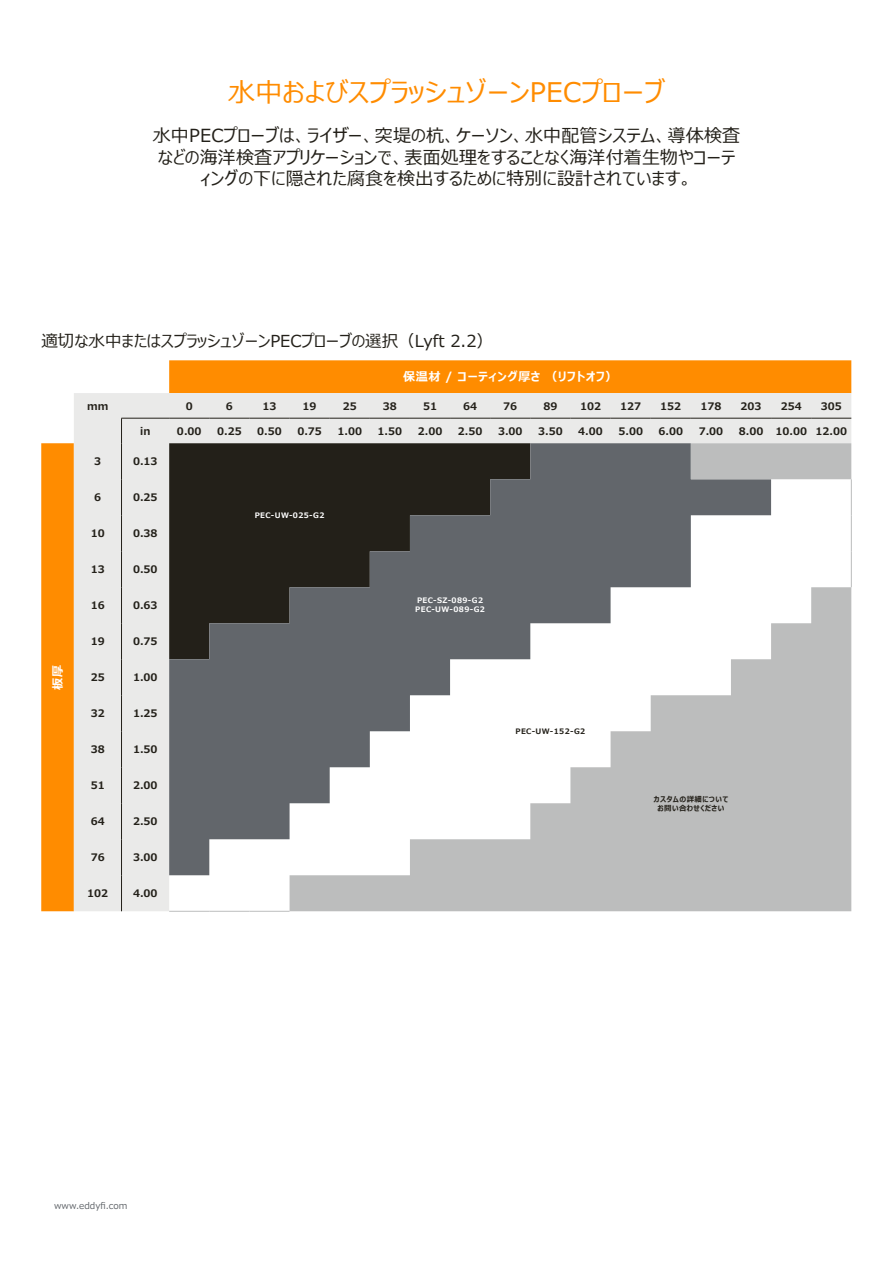
<style>
.page{position:relative;width:893px;height:1263px;background:#fff}
.page>*{position:absolute;margin:0;border:0;box-sizing:border-box;transform-origin:0 0}
.t1{font:27px "Meiryo UI";letter-spacing:.01em;color:#ff8c00}
.t2{font:18px/21.6px "Meiryo UI";letter-spacing:.01em;color:#232019;text-align:center}
.t3{font:16.5px "Meiryo UI";color:#232019}
.t4{font:700 12px "Meiryo UI";letter-spacing:.05em;color:#fff}
.t5{font:700 10.35px "Meiryo UI";color:#232019}
.t6{font:9px "Meiryo UI";color:#62666b}
.t7{font:700 7.5px/9px "Meiryo UI";letter-spacing:.05em;color:#fff}
.t8{font:700 7.5px/9px "Meiryo UI";letter-spacing:.05em;color:#232019;text-align:center}
</style>
<div class="page">
<svg style="left:41px;top:360px;width:810px;height:551px;background:#fe9c25"></svg>
<div style="left:74px;top:393px;width:777px;height:518px;background:#eaeae9"></div>
<svg style="left:169px;top:443px;width:121px;height:432px;background:#4f4f4f"></svg>
<svg style="left:290px;top:443px;width:561px;height:468px"></svg>
<hr style="left:121px;top:418px;width:48px;height:1px;background:#232019">
<hr style="left:169px;top:418px;width:40px;height:1px;background:#232019">
<hr style="left:209px;top:418px;width:40px;height:1px;background:#232019">
<hr style="left:249px;top:418px;width:41px;height:1px;background:#232019">
<hr style="left:290px;top:418px;width:40px;height:1px;background:#232019">
<hr style="left:330px;top:418px;width:40px;height:1px;background:#232019">
<hr style="left:370px;top:418px;width:40px;height:1px;background:#232019">
<hr style="left:410px;top:418px;width:40px;height:1px;background:#232019">
<hr style="left:450px;top:418px;width:40px;height:1px;background:#232019">
<hr style="left:490px;top:418px;width:40px;height:1px;background:#232019">
<hr style="left:530px;top:418px;width:40px;height:1px;background:#232019">
<hr style="left:570px;top:418px;width:41px;height:1px;background:#232019">
<hr style="left:611px;top:418px;width:40px;height:1px;background:#232019">
<hr style="left:651px;top:418px;width:40px;height:1px;background:#232019">
<hr style="left:691px;top:418px;width:40px;height:1px;background:#232019">
<hr style="left:731px;top:418px;width:40px;height:1px;background:#232019">
<hr style="left:771px;top:418px;width:40px;height:1px;background:#232019">
<hr style="left:811px;top:418px;width:40px;height:1px;background:#232019">
<svg style="left:121px;top:418px;width:1px;height:25px"></svg>
<hr style="left:121px;top:443px;width:1px;height:36px;background:#232019">
<hr style="left:121px;top:479px;width:1px;height:36px;background:#232019">
<hr style="left:121px;top:515px;width:1px;height:36px;background:#232019">
<hr style="left:121px;top:551px;width:1px;height:36px;background:#232019">
<hr style="left:121px;top:587px;width:1px;height:36px;background:#232019">
<hr style="left:121px;top:623px;width:1px;height:36px;background:#232019">
<hr style="left:121px;top:659px;width:1px;height:36px;background:#232019">
<hr style="left:121px;top:695px;width:1px;height:36px;background:#232019">
<hr style="left:121px;top:731px;width:1px;height:36px;background:#232019">
<hr style="left:121px;top:767px;width:1px;height:36px;background:#232019">
<hr style="left:121px;top:803px;width:1px;height:36px;background:#232019">
<hr style="left:121px;top:839px;width:1px;height:36px;background:#232019">
<hr style="left:121px;top:875px;width:1px;height:36px;background:#232019">
<hr style="left:169px;top:911px;width:40px;height:1px;background:#bcbdbd">
<hr style="left:209px;top:911px;width:40px;height:1px;background:#bcbdbd">
<hr style="left:249px;top:911px;width:41px;height:1px;background:#bcbdbd">
<hr style="left:851px;top:479px;width:1px;height:36px;background:#bcbdbd">
<hr style="left:851px;top:515px;width:1px;height:36px;background:#bcbdbd">
<hr style="left:851px;top:551px;width:1px;height:36px;background:#bcbdbd">
<h1 class="t1" style="left:228px;top:73px;width:438px">水中およびスプラッシュゾーンPECプローブ</h1>
<h2 class="t2" style="left:153px;top:126px;width:589px">水中PECプローブは、ライザー、突堤の杭、ケーソン、水中配管システム、導体検査などの海洋検査アプリケーションで、表面処理をすることなく海洋付着生物やコーティングの下に隠された腐食を検出するために特別に設計されています。</h2>
<h3 class="t3" style="left:41px;top:330px;width:453px">適切な水中またはスプラッシュゾーンPECプローブの選択（Lyft 2.2）</h3>
<p class="t4" style="left:403px;top:368px;width:215px">保温材 / コーティング厚さ （リフトオフ）</p>
<p class="t5" style="left:87px;top:399px;width:23px">mm</p>
<p class="t5" style="left:186px;top:399px;width:9px">0</p>
<p class="t5" style="left:226px;top:399px;width:9px">6</p>
<p class="t5" style="left:262px;top:399px;width:16px">13</p>
<p class="t5" style="left:303px;top:399px;width:16px">19</p>
<p class="t5" style="left:343px;top:399px;width:16px">25</p>
<p class="t5" style="left:383px;top:399px;width:16px">38</p>
<p class="t5" style="left:423px;top:399px;width:16px">51</p>
<p class="t5" style="left:463px;top:399px;width:16px">64</p>
<p class="t5" style="left:503px;top:399px;width:16px">76</p>
<p class="t5" style="left:543px;top:399px;width:16px">89</p>
<p class="t5" style="left:580px;top:399px;width:23px">102</p>
<p class="t5" style="left:620px;top:399px;width:23px">127</p>
<p class="t5" style="left:660px;top:399px;width:23px">152</p>
<p class="t5" style="left:700px;top:399px;width:23px">178</p>
<p class="t5" style="left:740px;top:399px;width:23px">203</p>
<p class="t5" style="left:781px;top:399px;width:23px">254</p>
<p class="t5" style="left:821px;top:399px;width:23px">305</p>
<p class="t5" style="left:140px;top:424px;width:12px">in</p>
<p class="t5" style="left:177px;top:424px;width:26px">0.00</p>
<p class="t5" style="left:217px;top:424px;width:26px">0.25</p>
<p class="t5" style="left:257px;top:424px;width:26px">0.50</p>
<p class="t5" style="left:297px;top:424px;width:26px">0.75</p>
<p class="t5" style="left:337px;top:424px;width:26px">1.00</p>
<p class="t5" style="left:378px;top:424px;width:26px">1.50</p>
<p class="t5" style="left:418px;top:424px;width:26px">2.00</p>
<p class="t5" style="left:458px;top:424px;width:26px">2.50</p>
<p class="t5" style="left:498px;top:424px;width:26px">3.00</p>
<p class="t5" style="left:538px;top:424px;width:26px">3.50</p>
<p class="t5" style="left:578px;top:424px;width:26px">4.00</p>
<p class="t5" style="left:618px;top:424px;width:26px">5.00</p>
<p class="t5" style="left:659px;top:424px;width:26px">6.00</p>
<p class="t5" style="left:699px;top:424px;width:26px">7.00</p>
<p class="t5" style="left:739px;top:424px;width:110px">8.00 10.00 12.00</p>
<p class="t4" style="left:49px;top:689px;width:26px;rotate:-90deg">板厚</p>
<p class="t5" style="left:94px;top:454px;width:9px">3</p>
<p class="t5" style="left:133px;top:454px;width:26px">0.13</p>
<p class="t5" style="left:94px;top:490px;width:9px">6</p>
<p class="t5" style="left:133px;top:490px;width:26px">0.25</p>
<p class="t5" style="left:91px;top:526px;width:16px">10</p>
<p class="t5" style="left:133px;top:526px;width:26px">0.38</p>
<p class="t5" style="left:91px;top:562px;width:16px">13</p>
<p class="t5" style="left:133px;top:562px;width:26px">0.50</p>
<p class="t5" style="left:91px;top:598px;width:16px">16</p>
<p class="t5" style="left:133px;top:598px;width:26px">0.63</p>
<p class="t5" style="left:91px;top:634px;width:16px">19</p>
<p class="t5" style="left:133px;top:634px;width:26px">0.75</p>
<p class="t5" style="left:91px;top:670px;width:16px">25</p>
<p class="t5" style="left:133px;top:670px;width:26px">1.00</p>
<p class="t5" style="left:91px;top:706px;width:16px">32</p>
<p class="t5" style="left:133px;top:706px;width:26px">1.25</p>
<p class="t5" style="left:91px;top:742px;width:16px">38</p>
<p class="t5" style="left:133px;top:742px;width:26px">1.50</p>
<p class="t5" style="left:91px;top:778px;width:16px">51</p>
<p class="t5" style="left:133px;top:778px;width:26px">2.00</p>
<p class="t5" style="left:91px;top:814px;width:16px">64</p>
<p class="t5" style="left:133px;top:814px;width:26px">2.50</p>
<p class="t5" style="left:91px;top:850px;width:16px">76</p>
<p class="t5" style="left:133px;top:850px;width:26px">3.00</p>
<p class="t5" style="left:87px;top:886px;width:23px">102</p>
<p class="t5" style="left:133px;top:886px;width:26px">4.00</p>
<p class="t7" style="left:255px;top:511px;width:71px">PEC-UW-025-G2</p>
<p class="t7" style="left:415px;top:596px;width:71px">PEC-SZ-089-G2<br>PEC-UW-089-G2</p>
<p class="t8" style="left:515px;top:727px;width:71px">PEC-UW-152-G2</p>
<p class="t8" style="left:654px;top:795px;width:76px">カスタムの詳細についてお問い合わせください</p>
<p class="t6" style="left:54px;top:1199px;width:75px">www.eddyfi.com</p>
</div>
